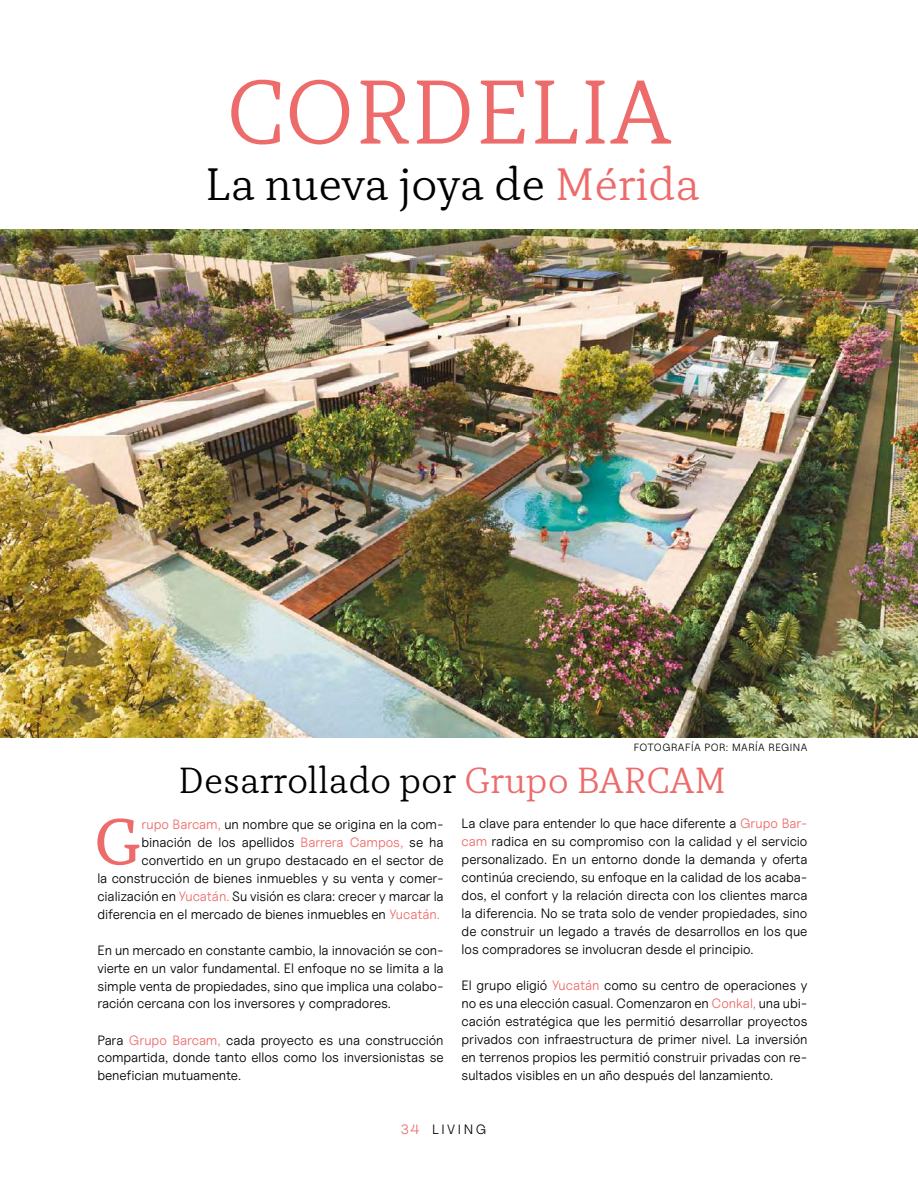
<style>
.page{position:relative;width:918px;height:1188px;background:#fff}
.page>*{position:absolute;margin:0;border:0;box-sizing:border-box;transform-origin:0 0}
.t1{font:300 90px "TT Tricks";color:#ed6b6a}
.t2{font:64.95px "TT Tricks";color:#ed6b6a}
.t3{font:300 45px "TT Tricks";color:#000}
.t4{font:300 36px "TT Tricks";color:#000}
.t5{font:13.5px/18px "Uncut Sans Book";letter-spacing:-.005em;color:#000;text-align:justify}
.t6{font:13.5px "Uncut Sans Book";letter-spacing:.19em;color:#000}
.t7{font:10.5px "Uncut Sans Book";letter-spacing:.045em;color:#000}
.s1{color:#ed6b6a}
</style>
<div class="page">
<img style="left:0;top:230px;width:918px;height:508px">
<h1 class="t1" style="left:225px;top:57px;width:447px">CORDELIA</h1>
<h3 class="t3" style="left:206px;top:156px;width:496px">La nueva joya de <span class="s1">Mérida</span></h3>
<p class="t7" style="left:634px;top:740px;width:175px">FOTOGRAFÍA POR: MARÍA REGINA</p>
<h3 class="t4" style="left:179px;top:758px;width:549px">Desarrollado por <span class="s1">Grupo BARCAM</span></h3>
<h2 class="t2" style="left:93px;top:802px;width:50px">G</h2>
<p class="t5" style="left:97px;top:815px;width:348px;text-align:right"><span class="s1">rupo Barcam,</span> un nombre que se origina en la com&shy;binación de los apellidos <span class="s1">Barrera Campos,</span> se ha convertido en un grupo destacado en el sector de<br>la construcción de bienes inmuebles y su venta y comer&shy;cialización en <span class="s1">Yucatán.</span> Su visión es clara: crecer y marcar la diferencia en el mercado de bienes inmuebles en <span class="s1">Yucatán.</span></p>
<p class="t5" style="left:97px;top:941px;width:348px">En un mercado en constante cambio, la innovación se con&shy;vierte en un valor fundamental. El enfoque no se limita a la simple venta de propiedades, sino que implica una colabo&shy;ración cercana con los inversores y compradores.</p>
<p class="t5" style="left:97px;top:1031px;width:348px">Para <span class="s1">Grupo Barcam,</span> cada proyecto es una construcción compartida, donde tanto ellos como los inversionistas se benefician mutuamente.</p>
<p class="t5" style="left:462px;top:814px;width:347px">La clave para entender lo que hace diferente a <span class="s1">Grupo Bar&shy;cam</span> radica en su compromiso con la calidad y el servicio personalizado. En un entorno donde la demanda y oferta continúa creciendo, su enfoque en la calidad de los acaba&shy;dos, el confort y la relación directa con los clientes marca la diferencia. No se trata solo de vender propiedades, sino de construir un legado a través de desarrollos en los que los compradores se involucran desde el principio.</p>
<p class="t5" style="left:462px;top:976px;width:347px">El grupo eligió <span class="s1">Yucatán</span> como su centro de operaciones y no es una elección casual. Comenzaron en <span class="s1">Conkal,</span> una ubi&shy;cación estratégica que les permitió desarrollar proyectos privados con infraestructura de primer nivel. La inversión en terrenos propios les permitió construir privadas con re&shy;sultados visibles en un año después del lanzamiento.</p>
<p class="t6" style="left:401px;top:1121px;width:87px"><span class="s1">34</span> LIVING</p>
</div>
